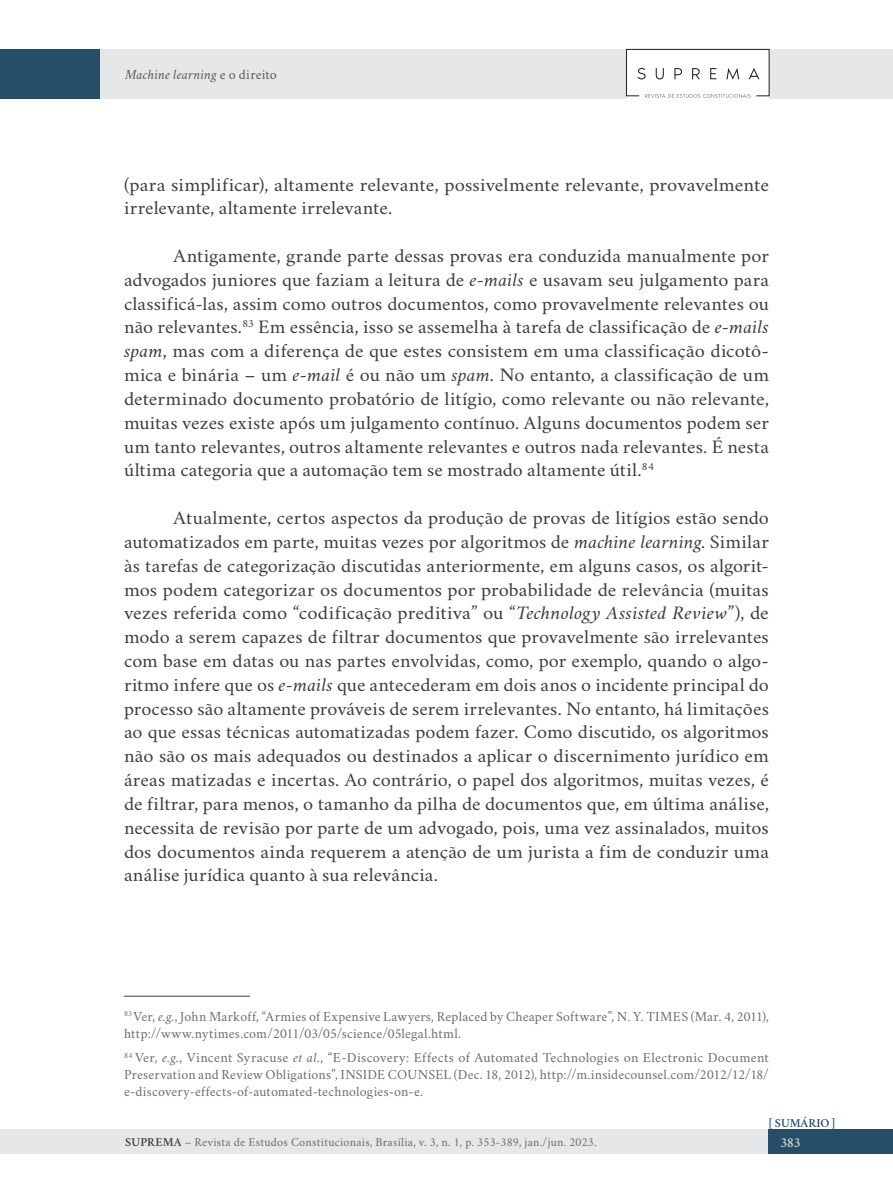
<style>
.page{position:relative;width:893px;height:1191px;background:#fff}
.page>*{position:absolute;margin:0;border:0;box-sizing:border-box;transform-origin:0 0}
.texto_corrido_pt{font:19.25px/23.8px "Crimson";letter-spacing:.005em;color:#3e3e3f;text-align:justify;scale:1.05 1}
.texto_corrido_pt-2{font:19.25px/23.8px "Crimson";letter-spacing:.005em;color:#3e3e3f;scale:1.07 1}
.FOOTNOTE{font:14px/16.6px "Crimson";letter-spacing:.015em;color:#6c6d70}
.Folio_Titulo{font:italic 14px "Crimson";letter-spacing:.01em;color:#57585a}
.t1{font:600 14px "Crimson";color:#d1d2d4}
.t2{font:12.25px "Crimson";letter-spacing:.02em;color:#6c6d70}
.t3{font:600 12.25px "Crimson";color:#254e69}
.s1{font-style:normal}
.s2{font-style:italic}
.s3{font-weight:600;color:#3e3e3f}
</style>
<div class="page">
<div style="left:1px;top:49px;width:892px;height:50px;background:#e6e7e9"></div>
<div style="left:0;top:1129px;width:844px;height:25px;background:#e6e7e9"></div>
<div style="left:769px;top:1129px;width:124px;height:25px;background:#254e69"></div>
<div style="left:627px;top:50px;width:142px;height:49px;background:#fff"></div>
<svg style="left:626px;top:48px;width:144px;height:50px"></svg>
<div style="left:0;top:49px;width:100px;height:50px;background:#254e69"></div>
<hr style="left:124px;top:996px;width:126px;height:1px;background:#3e3e3f">
<p class="Folio_Titulo" style="left:125px;top:66px;width:153px">Machine learning <span class="s1">e o direito</span></p>
<p class="texto_corrido_pt-2" style="left:124px;top:170px;width:604px">(para simplificar), altamente relevante, possivelmente relevante, provavelmente irrelevante, altamente irrelevante.</p>
<p class="texto_corrido_pt" style="left:124px;top:241px;width:616px;text-indent:50px">Antigamente, grande parte dessas provas era conduzida manualmente por advogados juniores que faziam a leitura de <span class="s2">e-mails</span> e usavam seu julgamento para classificá-las, assim como outros documentos, como provavelmente relevantes ou não relevantes.<sup>83</sup> Em essência, isso se assemelha à tarefa de classificação de <span class="s2">e-mails spam</span>, mas com a diferença de que estes consistem em uma classificação dicotô&shy;mica e binária – um <span class="s2">e-mail</span> é ou não um <span class="s2">spam</span>. No entanto, a classificação de um determinado documento probatório de litígio, como relevante ou não relevante, muitas vezes existe após um julgamento contínuo. Alguns documentos podem ser um tanto relevantes, outros altamente relevantes e outros nada relevantes. É nesta última categoria que a automação tem se mostrado altamente útil.<sup>84</sup></p>
<p class="texto_corrido_pt" style="left:124px;top:503px;width:616px;text-indent:50px">Atualmente, certos aspectos da produção de provas de litígios estão sendo automatizados em parte, muitas vezes por algoritmos de <span class="s2">machine learning</span>. Similar às tarefas de categorização discutidas anteriormente, em alguns casos, os algorit&shy;mos podem categorizar os documentos por probabilidade de relevância (muitas vezes referida como “codificação preditiva” ou “<span class="s2">Technology Assisted Review</span>”), de modo a serem capazes de filtrar documentos que provavelmente são irrelevantes com base em datas ou nas partes envolvidas, como, por exemplo, quando o algo&shy;ritmo infere que os <span class="s2">e-mails</span> que antecederam em dois anos o incidente principal do processo são altamente prováveis de serem irrelevantes. No entanto, há limitações ao que essas técnicas automatizadas podem fazer. Como discutido, os algoritmos não são os mais adequados ou destinados a aplicar o discernimento jurídico em áreas matizadas e incertas. Ao contrário, o papel dos algoritmos, muitas vezes, é de filtrar, para menos, o tamanho da pilha de documentos que, em última análise, necessita de revisão por parte de um advogado, pois, uma vez assinalados, muitos dos documentos ainda requerem a atenção de um jurista a fim de conduzir uma análise jurídica quanto à sua relevância.</p>
<p class="FOOTNOTE" style="left:124px;top:1006px;width:646px"><sup>83</sup> Ver, <span class="s2">e.g.</span>, John Markoff, “Armies of Expensive Lawyers, Replaced by Cheaper Software”, N. Y. TIMES (Mar. 4, 2011), http://www.nytimes.com/2011/03/05/science/05legal.html.</p>
<p class="FOOTNOTE" style="left:124px;top:1047px;width:646px;text-align:justify"><sup>84</sup> Ver, <span class="s2">e.g.</span>, Vincent Syracuse <span class="s2">et al.</span>, “E-Discovery: Effects of Automated Technologies on Electronic Document Preservation and Review Obligations”, INSIDE COUNSEL (Dec. 18, 2012), http://m.insidecounsel.com/2012/12/18/ e-discovery-effects-of-automated-technologies-on-e.</p>
<p class="t3" style="left:769px;top:1114px;width:68px">[ SUMÁRIO ]</p>
<p class="t2" style="left:125px;top:1132px;width:473px"><span class="s3">SUPREMA</span> – Revista de Estudos Constitucionais, Brasília, v. 3, n. 1, p. 353-389, jan./jun. 2023.</p>
<p class="t1" style="left:781px;top:1132px;width:21px">383</p>
</div>
